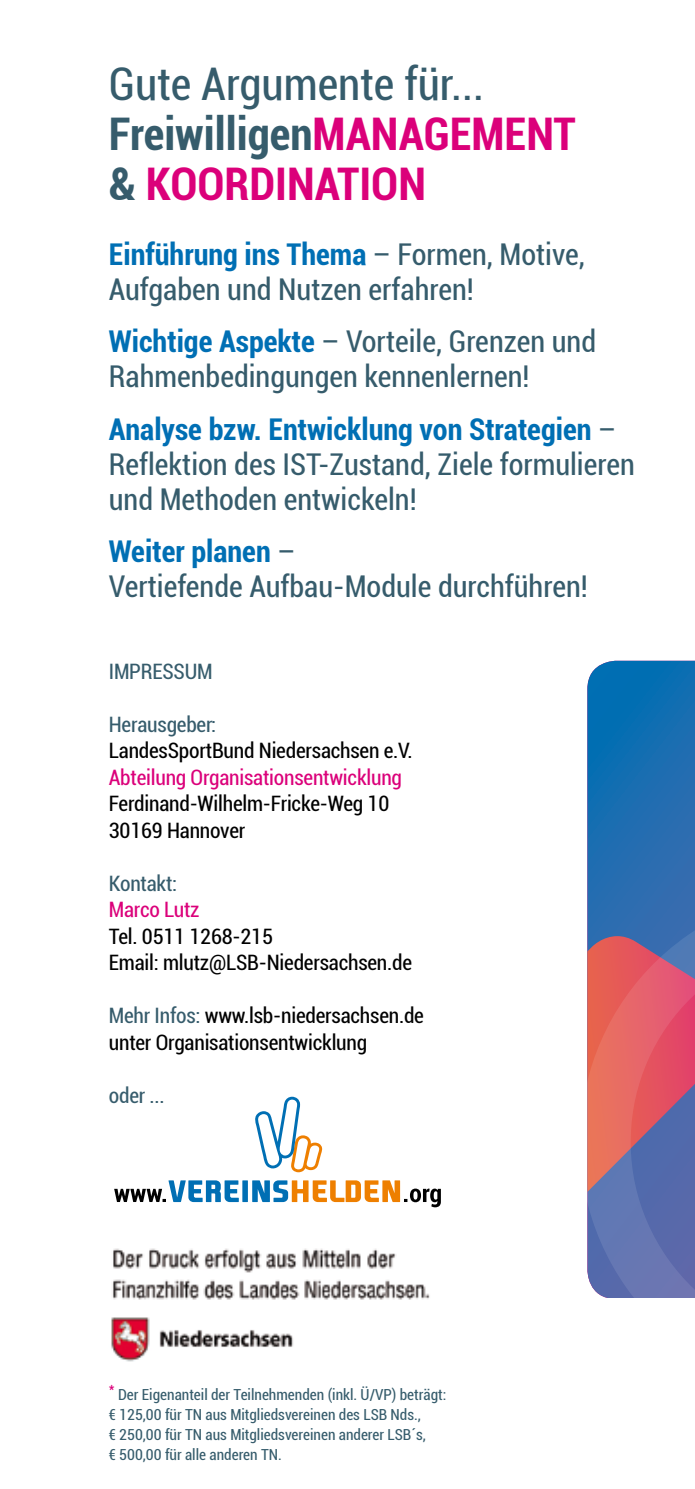
<style>
.page{position:relative;width:695px;height:1489px;background:#fff}
.page>*{position:absolute;margin:0;border:0;box-sizing:border-box;transform-origin:0 0}
.t1{font:700 condensed 45px/50px "Roboto";color:#db007a}
.t2{font:condensed 30px/35px "Roboto";color:#365c6c}
.t3{font:condensed 21.25px/26.5px "Roboto";letter-spacing:-.01em;color:#000}
.t4{font:condensed 21.25px "Roboto";letter-spacing:-.01em;color:#db007a}
.t5{font:condensed 21.25px "Roboto";letter-spacing:-.01em;color:#365c6c}
.t6{font:condensed 15.25px/20px "Roboto";color:#365c6c}
.t7{font:condensed 15.25px "Roboto";color:#db007a}
.s1{font-weight:400;color:#365c6c}
.s2{color:#365c6c}
.s3{font-weight:700;color:#006fb4}
</style>
<div class="page">
<svg style="left:587px;top:660px;width:107px;height:195px;background:#166fb2"></svg>
<svg style="left:587px;top:855px;width:107px;height:443px;background:#8d688e"></svg>
<img style="left:111px;top:1248px;width:319px;height:113px">
<svg style="left:255px;top:1096px;width:67px;height:76px"></svg>
<svg style="left:114px;top:1180px;width:327px;height:27px"></svg>
<h1 class="t1" style="left:109px;top:57px;width:468px"><span class="s1">Gute Argumente für...<br></span><span class="s2">Freiwilligen</span>MANAGEMENT <span class="s2">&amp;</span> KOORDINATION</h1>
<p class="t2" style="left:109px;top:235px;width:477px"><span class="s3">Einführung ins Thema</span> – Formen, Motive,<br>Aufgaben und Nutzen erfahren!</p>
<p class="t2" style="left:109px;top:323px;width:488px"><span class="s3">Wichtige Aspekte</span> – Vorteile, Grenzen und<br>Rahmenbedingungen kennenlernen!</p>
<p class="t2" style="left:109px;top:410px;width:527px"><span class="s3">Analyse bzw. Entwicklung von Strategien</span> –<br>Reflektion des IST-Zustand, Ziele formulieren und Methoden entwickeln!</p>
<p class="t2" style="left:109px;top:533px;width:480px"><span class="s3">Weiter planen</span> –<br>Vertiefende Aufbau-Module durchführen!</p>
<p class="t5" style="left:109px;top:656px;width:105px">IMPRESSUM</p>
<p class="t5" style="left:109px;top:709px;width:109px">Herausgeber:</p>
<p class="t3" style="left:109px;top:736px;width:305px">LandesSportBund Niedersachsen e.V.</p>
<p class="t4" style="left:109px;top:762px;width:295px">Abteilung Organisationsentwicklung</p>
<p class="t3" style="left:109px;top:789px;width:282px">Ferdinand-Wilhelm-Fricke-Weg 10<br>30169 Hannover</p>
<p class="t5" style="left:109px;top:868px;width:70px">Kontakt:</p>
<p class="t4" style="left:109px;top:895px;width:92px">Marco Lutz</p>
<p class="t3" style="left:109px;top:922px;width:305px">Tel. 0511 1268-215<br>Email: mlutz@LSB-Niedersachsen.de</p>
<p class="t3" style="left:109px;top:1001px;width:316px"><span class="s2">Mehr Infos:</span> www.lsb-niedersachsen.de unter Organisationsentwicklung</p>
<p class="t5" style="left:109px;top:1080px;width:57px">oder ...</p>
<p class="t7" style="left:109px;top:1376px;width:7px">*</p>
<p class="t6" style="left:109px;top:1384px;width:339px;text-indent:9px">Der Eigenanteil der Teilnehmenden (inkl. Ü/VP) beträgt: € 125,00 für TN aus Mitgliedsvereinen des LSB Nds.,<br>€ 250,00 für TN aus Mitgliedsvereinen anderer LSB´s,<br>€ 500,00 für alle anderen TN.</p>
</div>
